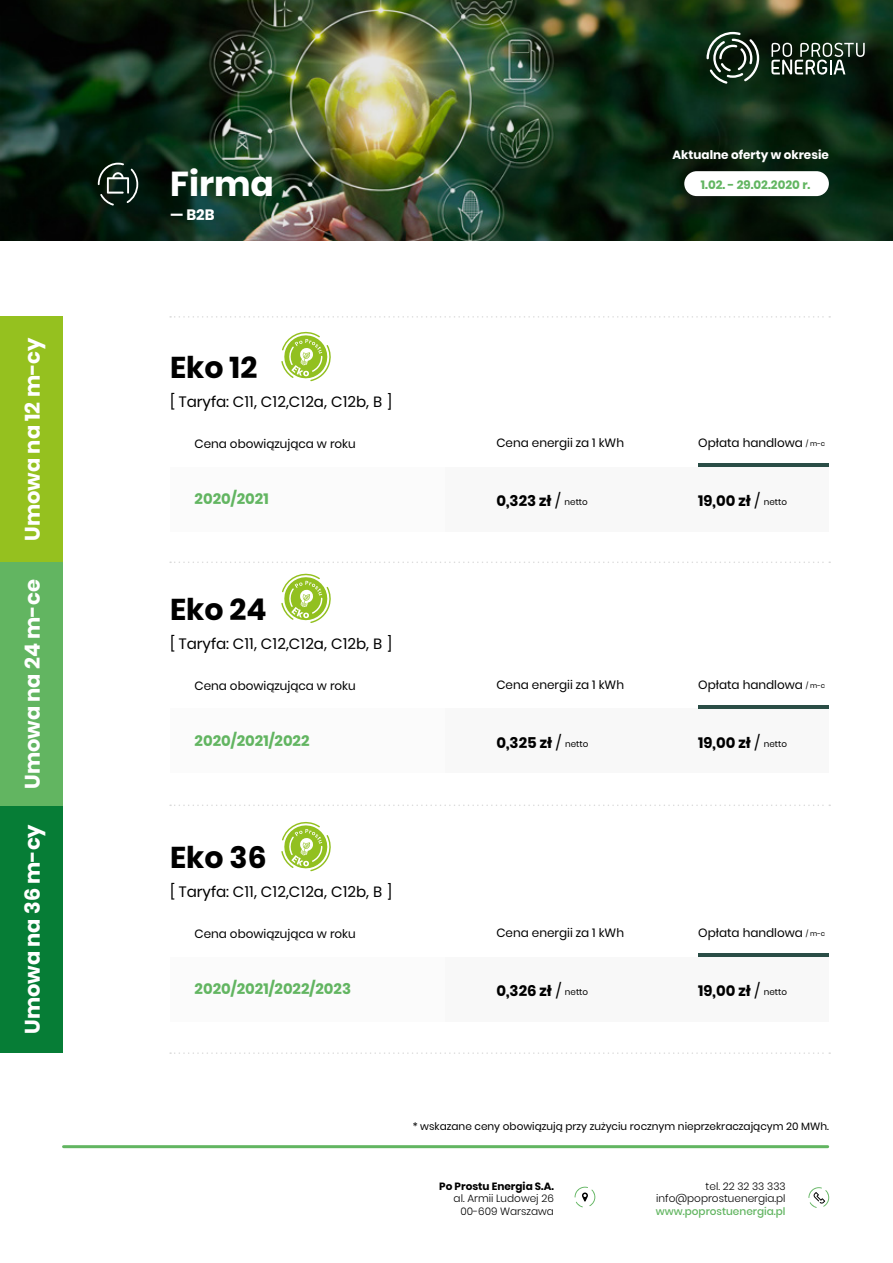
<style>
.page{position:relative;width:893px;height:1263px;background:#fff}
.page>*{position:absolute;margin:0;border:0;box-sizing:border-box;transform-origin:0 0}
.t1{font:700 34.5px "Poppins";color:#fff}
.t2{font:700 30px "Poppins";color:#000}
.t3{font:700 21px "Poppins";color:#fff}
.t4{font:15px "Poppins";color:#000}
.t5{font:700 15px "Poppins";color:#000}
.t6{font:700 15px "Poppins";color:#62b561}
.t7{font:700 15px "Poppins";color:#fff}
.t8{font:12px "Poppins";color:#000}
.t9{font:700 12px "Poppins";color:#fff}
.t10{font:700 12px "Poppins";color:#62b561}
.t11{font:300 10.5px/12.6px "Poppins";color:#000;text-align:right}
.t12{font:10.5px "Poppins";color:#000}
.t13{font:500 10.5px "Poppins";color:#62b561}
.t14{font:700 10.5px "Poppins";color:#000}
.s1{font-size:7.05px}
.s2{font-weight:400}
.s3{font-weight:400;font-size:8.7px}
</style>
<div class="page">
<hr style="left:64px;top:1145px;width:764px;height:3px;background:#62b561">
<svg style="left:808px;top:1187px;width:21px;height:21px"></svg>
<svg style="left:575px;top:1187px;width:20px;height:20px"></svg>
<img style="left:0;top:0;width:893px;height:240px">
<svg style="left:170px;top:316px;width:660px;height:2px"></svg>
<svg style="left:170px;top:1052px;width:660px;height:2px"></svg>
<svg style="left:98px;top:163px;width:40px;height:43px;background:#33453b"></svg>
<svg style="left:771px;top:43px;width:94px;height:32px;background:#4a594d"></svg>
<svg style="left:706px;top:32px;width:53px;height:52px;background:#3f5243"></svg>
<div style="left:684px;top:171px;width:145px;height:25px;background:#fff;border-radius:12px"></div>
<svg style="left:170px;top:804px;width:660px;height:2px"></svg>
<svg style="left:170px;top:561px;width:660px;height:2px"></svg>
<svg style="left:281px;top:331px;width:50px;height:50px"></svg>
<svg style="left:281px;top:573px;width:50px;height:50px"></svg>
<svg style="left:281px;top:821px;width:50px;height:50px"></svg>
<div style="left:376px;top:467px;width:453px;height:64px;background:#f8f8f8"></div>
<div style="left:376px;top:709px;width:453px;height:64px;background:#f8f8f8"></div>
<div style="left:376px;top:957px;width:453px;height:64px;background:#f8f8f8"></div>
<div style="left:170px;top:467px;width:274px;height:64px;background:#fbfbfb"></div>
<div style="left:170px;top:709px;width:274px;height:64px;background:#fbfbfb"></div>
<div style="left:170px;top:957px;width:274px;height:64px;background:#fbfbfb"></div>
<hr style="left:698px;top:464px;width:131px;height:3px;background:#2a4d46">
<hr style="left:698px;top:706px;width:131px;height:3px;background:#2a4d46">
<hr style="left:698px;top:954px;width:131px;height:3px;background:#2a4d46">
<div style="left:0;top:316px;width:62px;height:246px;background:#95c11f"></div>
<div style="left:0;top:562px;width:62px;height:244px;background:#62b561"></div>
<div style="left:0;top:806px;width:62px;height:246px;background:#067d36"></div>
<h3 class="t3" style="left:20px;top:541px;width:205px;rotate:-90deg">Umowa na 12 m-cy</h3>
<h3 class="t3" style="left:20px;top:789px;width:211px;rotate:-90deg">Umowa na 24 m-ce</h3>
<h3 class="t3" style="left:20px;top:1034px;width:211px;rotate:-90deg">Umowa na 36 m-cy</h3>
<h1 class="t1" style="left:170px;top:164px;width:105px">Firma</h1>
<p class="t7" style="left:170px;top:206px;width:46px">— B2B</p>
<p class="t9" style="left:672px;top:148px;width:158px">Aktualne oferty w okresie</p>
<p class="t10" style="left:701px;top:178px;width:111px">1.02. - 29.02.2020 r.</p>
<h2 class="t2" style="left:170px;top:350px;width:89px">Eko 12</h2>
<p class="t4" style="left:170px;top:393px;width:224px">[ Taryfa: C11, C12,C12a, C12b, B ]</p>
<p class="t8" style="left:195px;top:437px;width:163px">Cena obowiązująca w roku</p>
<p class="t6" style="left:195px;top:490px;width:76px">2020/2021</p>
<h2 class="t2" style="left:170px;top:592px;width:98px">Eko 24</h2>
<p class="t4" style="left:170px;top:635px;width:224px">[ Taryfa: C11, C12,C12a, C12b, B ]</p>
<p class="t8" style="left:195px;top:679px;width:163px">Cena obowiązująca w roku</p>
<p class="t6" style="left:195px;top:732px;width:117px">2020/2021/2022</p>
<h2 class="t2" style="left:170px;top:840px;width:98px">Eko 36</h2>
<p class="t4" style="left:170px;top:883px;width:224px">[ Taryfa: C11, C12,C12a, C12b, B ]</p>
<p class="t8" style="left:195px;top:927px;width:163px">Cena obowiązująca w roku</p>
<p class="t6" style="left:195px;top:980px;width:158px">2020/2021/2022/2023</p>
<p class="t8" style="left:496px;top:436px;width:129px">Cena energii za 1 kWh</p>
<p class="t8" style="left:698px;top:436px;width:129px">Opłata handlowa <span class="s1">/ m-c</span></p>
<p class="t5" style="left:496px;top:492px;width:93px">0,323 zł <span class="s2">/</span> <span class="s3">netto</span></p>
<p class="t5" style="left:698px;top:492px;width:90px">19,00 zł <span class="s2">/</span> <span class="s3">netto</span></p>
<p class="t8" style="left:496px;top:677px;width:129px">Cena energii za 1 kWh</p>
<p class="t8" style="left:698px;top:677px;width:129px">Opłata handlowa <span class="s1">/ m-c</span></p>
<p class="t5" style="left:496px;top:734px;width:93px">0,325 zł <span class="s2">/</span> <span class="s3">netto</span></p>
<p class="t5" style="left:698px;top:734px;width:90px">19,00 zł <span class="s2">/</span> <span class="s3">netto</span></p>
<p class="t8" style="left:496px;top:926px;width:129px">Cena energii za 1 kWh</p>
<p class="t8" style="left:698px;top:926px;width:129px">Opłata handlowa <span class="s1">/ m-c</span></p>
<p class="t5" style="left:496px;top:982px;width:93px">0,326 zł <span class="s2">/</span> <span class="s3">netto</span></p>
<p class="t5" style="left:698px;top:982px;width:90px">19,00 zł <span class="s2">/</span> <span class="s3">netto</span></p>
<p class="t12" style="left:413px;top:1120px;width:418px">* wskazane ceny obowiązują przy zużyciu rocznym nieprzekraczającym 20 MWh.</p>
<p class="t14" style="left:439px;top:1180px;width:116px">Po Prostu Energia S.A.</p>
<p class="t11" style="left:454px;top:1192px;width:102px">al. Armii Ludowej 26<br>00-609 Warszawa</p>
<p class="t11" style="left:656px;top:1180px;width:131px">tel. 22 32 33 333 info@poprostuenergia.pl</p>
<p class="t13" style="left:656px;top:1205px;width:131px">www.poprostuenergia.pl</p>
</div>
